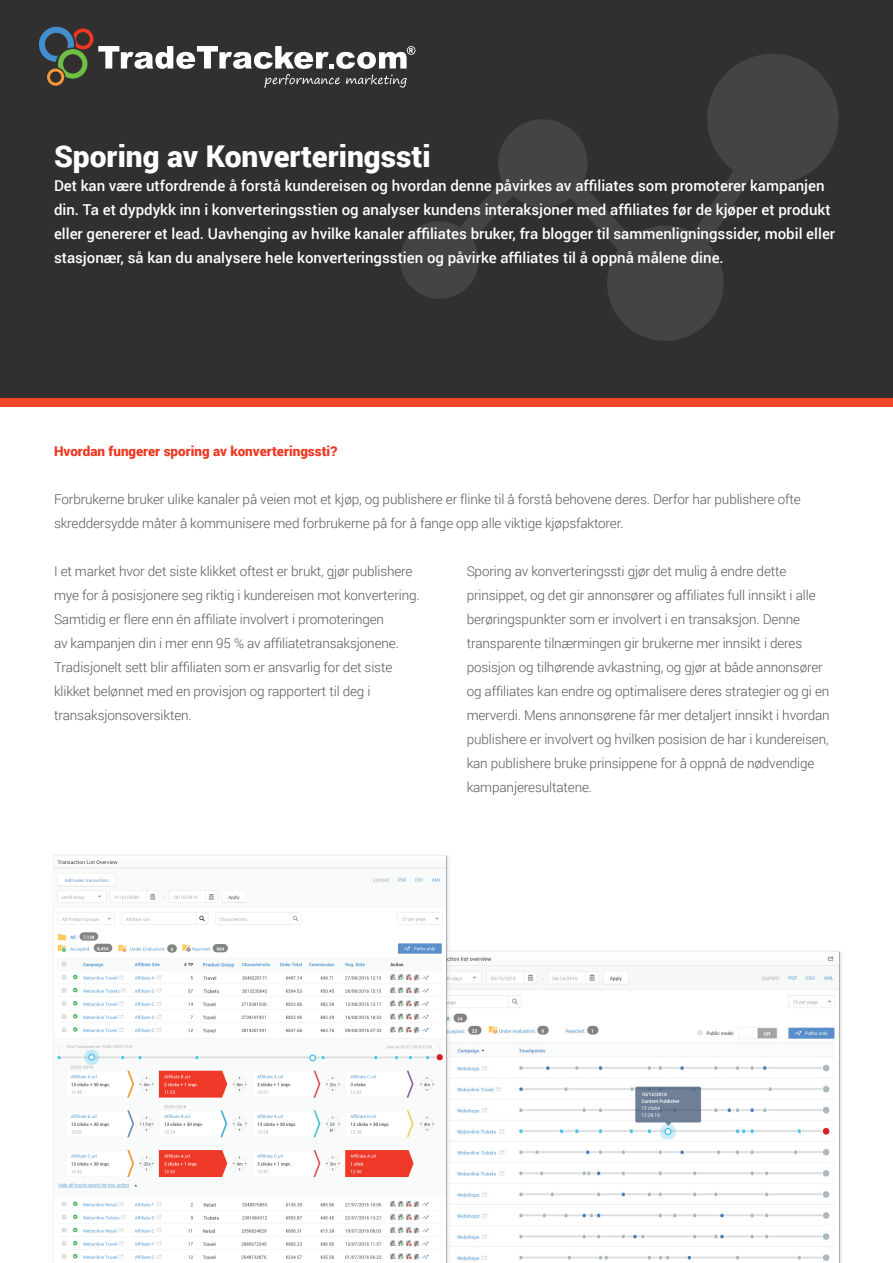
<style>
.page{position:relative;width:893px;height:1263px;background:#fff}
.page>*{position:absolute;margin:0;border:0;box-sizing:border-box;transform-origin:0 0}
.t1{font:900 30px "Roboto";color:#fff}
.t2{font:500 15px/24px "Roboto";color:#fff}
.t3{font:300 13.5px/24px "Roboto";letter-spacing:-.01em;color:#57585a}
.t4{font:900 13.5px "Roboto";color:#ef3822}
</style>
<div class="page">
<div style="left:0;top:0;width:893px;height:407px;background:#312f30"></div>
<div style="left:0;top:398px;width:893px;height:9px;background:#ef4728"></div>
<svg style="left:39px;top:27px;width:376px;height:61px"></svg>
<svg style="left:400px;top:54px;width:439px;height:287px"></svg>
<img style="left:452px;top:951px;width:389px;height:312px">
<div style="left:51px;top:852px;width:401px;height:411px;background:#f8f8f8"></div>
<img style="left:54px;top:856px;width:394px;height:407px">
<h1 class="t1" style="left:54px;top:135px;width:378px">Sporing av Konverteringssti</h1>
<p class="t2" style="left:54px;top:173px;width:783px">Det kan være utfordrende å forstå kundereisen og hvordan denne påvirkes av affiliates som promoterer kampanjen din. Ta et dypdykk inn i konverteringsstien og analyser kundens interaksjoner med affiliates før de kjøper et produkt eller genererer et lead. Uavhenging av hvilke kanaler affiliates bruker, fra blogger til sammenligningssider, mobil eller stasjonær, så kan du analysere hele konverteringsstien og påvirke affiliates til å oppnå målene dine.</p>
<p class="t4" style="left:54px;top:442px;width:285px">Hvordan fungerer sporing av konverteringssti?</p>
<p class="t3" style="left:54px;top:487px;width:748px">Forbrukerne bruker ulike kanaler på veien mot et kjøp, og publishere er flinke til å forstå behovene deres. Derfor har publishere ofte skreddersydde måter å kommunisere med forbrukerne på for å fange opp alle viktige kjøpsfaktorer.</p>
<p class="t3" style="left:467px;top:559px;width:365px">Sporing av konverteringssti gjør det mulig å endre dette prinsippet, og det gir annonsører og affiliates full innsikt i alle berøringspunkter som er involvert i en transaksjon. Denne transparente tilnærmingen gir brukerne mer innsikt i deres posisjon og tilhørende avkastning, og gjør at både annonsører og affiliates kan endre og optimalisere deres strategier og gi en merverdi. Mens annonsørene får mer detaljert innsikt i hvordan publishere er involvert og hvilken posision de har i kundereisen, kan publishere bruke prinsippene for å oppnå de nødvendige kampanjeresultatene.</p>
<p class="t3" style="left:54px;top:559px;width:367px">I et market hvor det siste klikket oftest er brukt, gjør publishere mye for å posisjonere seg riktig i kundereisen mot konvertering.<br>Samtidig er flere enn én affiliate involvert i promoteringen<br>av kampanjen din i mer enn 95 % av affiliatetransaksjonene.<br>Tradisjonelt sett blir affiliaten som er ansvarlig for det siste klikket belønnet med en provisjon og rapportert til deg i transaksjonsoversikten.</p>
</div>
